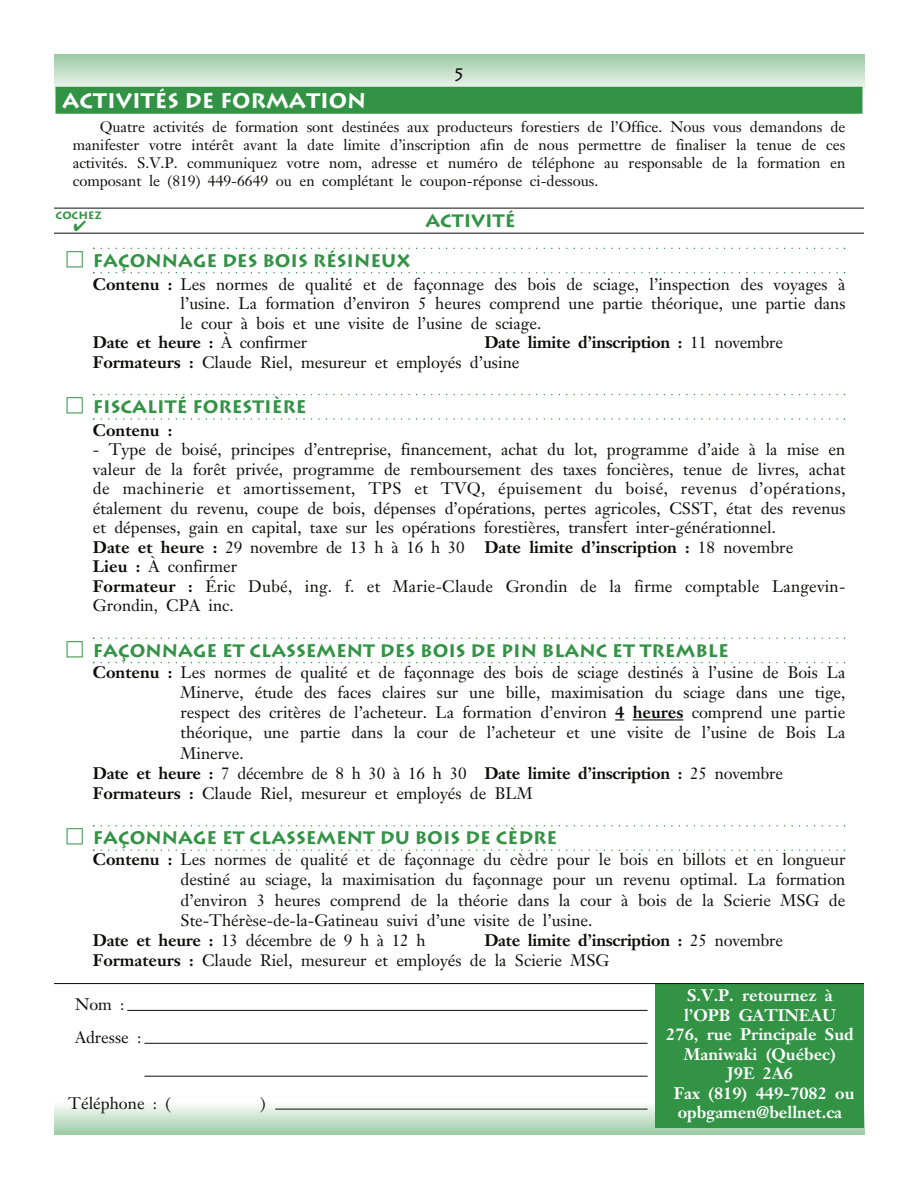
<style>
.page{position:relative;width:918px;height:1188px;background:#fff}
.page>*{position:absolute;margin:0;border:0;box-sizing:border-box;transform-origin:0 0}
.t1{font:700 21px "Lithos";color:#fff}
.t2{font:700 18px "Lithos";color:#329345}
.t3{font:18px "Lithos";color:#0d0e0c}
.t4{font:16.5px/19.5px "Janson Text";color:#0d0e0c}
.t5{font:700 16.5px/19.5px "Janson Text";color:#fff;text-align:center}
.t6{font:700 16.5px "Janson Text";letter-spacing:-.015em;color:#0d0e0c}
.t7{font:15px/18px "Janson Text";color:#0d0e0c;text-align:justify}
.t8{font:700 10.5px "Lithos";color:#329345}
.s1{font-weight:700}
.s2{font-weight:400}
</style>
<div class="page">
<svg style="left:54px;top:1103px;width:810px;height:31px;background:#c5dfc9"></svg>
<svg style="left:54px;top:54px;width:810px;height:40px;background:#bfddc4"></svg>
<div style="left:56px;top:87px;width:807px;height:27px;background:#329345"></div>
<hr style="left:54px;top:233px;width:810px;height:1px;background:#0d0e0c">
<hr style="left:54px;top:208px;width:810px;height:1px;background:#0d0e0c">
<hr style="left:127px;top:1010px;width:521px;height:1px;background:#0d0e0c">
<hr style="left:144px;top:1043px;width:504px;height:1px;background:#0d0e0c">
<hr style="left:144px;top:1076px;width:504px;height:1px;background:#0d0e0c">
<hr style="left:275px;top:1109px;width:373px;height:1px;background:#0d0e0c">
<div style="left:656px;top:984px;width:208px;height:143px;background:#329345"></div>
<hr style="left:54px;top:983px;width:810px;height:1px;background:#0d0e0c">
<svg style="left:93px;top:248px;width:752px;height:1px"></svg>
<svg style="left:93px;top:272px;width:752px;height:1px"></svg>
<svg style="left:93px;top:394px;width:752px;height:1px"></svg>
<svg style="left:93px;top:418px;width:752px;height:2px"></svg>
<svg style="left:93px;top:638px;width:752px;height:1px"></svg>
<svg style="left:93px;top:662px;width:752px;height:1px"></svg>
<hr style="left:633px;top:719px;width:50px;height:1px;background:#0d0e0c">
<svg style="left:93px;top:825px;width:752px;height:2px"></svg>
<svg style="left:93px;top:849px;width:752px;height:2px"></svg>
<p class="t1" style="left:62px;top:88px;width:306px">ACTIVITÉS DE FORMATION</p>
<p class="t3" style="left:455px;top:64px;width:10px">5</p>
<p class="t7" style="left:73px;top:119px;width:774px;text-indent:27px">Quatre activités de formation sont destinées aux producteurs forestiers de l’Office. Nous vous de man dons de manifester votre intérêt avant la date limite d’inscription afin de nous permettre de finaliser la tenue de ces activités. S.V.P. communiquez votre nom, adresse et numéro de téléphone au responsable de la formation en composant le (819) 449-6649 ou en complétant le coupon-réponse ci-dessous.</p>
<p class="t8" style="left:56px;top:210px;width:48px">COCHEZ</p>
<p class="t2" style="left:425px;top:211px;width:92px">ACTIVITÉ</p>
<p class="t2" style="left:66px;top:250px;width:346px"><sup>□</sup> FAÇONNAGE DES BOIS RÉSINEUX</p>
<p class="t4" style="left:93px;top:276px;width:754px"><span class="s1">Contenu :</span> Les normes de qualité et de façonnage des bois de sciage, l’inspection des voyages à</p>
<p class="t4" style="left:181px;top:295px;width:666px">l’usine. La formation d’environ 5 heures comprend une partie théorique, une partie dans</p>
<p class="t4" style="left:181px;top:315px;width:362px">le cour à bois et une visite de l’usine de sciage.</p>
<p class="t6" style="left:93px;top:336px;width:216px">Date et heure : <span class="s2">À confirmer</span></p>
<p class="t4" style="left:93px;top:334px;width:692px;text-indent:391px"><span class="s1">Date limite d’inscription :</span> 11 novembre<br><span class="s1">Formateurs :</span> Claude Riel, mesureur et employés d’usine</p>
<p class="t2" style="left:66px;top:396px;width:242px"><sup>□</sup> FISCALITÉ FORESTIÈRE</p>
<p class="t6" style="left:93px;top:423px;width:81px">Contenu :</p>
<p class="t4" style="left:93px;top:442px;width:754px">- Type de boisé, principes d’entreprise, financement, achat du lot, programme d’aide à la mise en valeur de la forêt privée, programme de remboursement des taxes foncières, tenue de livres, achat de machinerie et amortissement, TPS et TVQ, épuisement du boisé, revenus d’opérations, étalement du revenu, coupe de bois, dépenses d’opérations, pertes agricoles, CSST, état des revenus et dépenses, gain en capital, taxe sur les opérations forestières, transfert inter-générationnel.<br><span class="s1">Date et heure :</span> 29 novembre de 13 h à 16 h 30 <span class="s1">Date limite d’inscription :</span> 18 novembre<br><span class="s1">Lieu :</span> À confirmer<br><span class="s1">Formateur :</span> Éric Dubé, ing. f. et Marie-Claude Grondin de la firme comptable Langevin-Grondin, CPA inc.</p>
<p class="t2" style="left:66px;top:640px;width:664px"><sup>□</sup> FAÇONNAGE ET CLASSEMENT DES BOIS DE PIN BLANC ET TREMBLE</p>
<p class="t4" style="left:93px;top:664px;width:754px"><span class="s1">Contenu :</span> Les normes de qualité et de façonnage des bois de sciage destinés à l’usine de Bois La</p>
<p class="t4" style="left:181px;top:684px;width:666px">Minerve, étude des faces claires sur une bille, maximisation du sciage dans une tige,</p>
<p class="t4" style="left:181px;top:704px;width:666px">respect des critères de l’acheteur. La formation d’environ <span class="s1">4 heures</span> comprend une partie</p>
<p class="t4" style="left:181px;top:725px;width:666px">théorique, une partie dans la cour de l’acheteur et une visite de l’usine de Bois La</p>
<p class="t4" style="left:181px;top:745px;width:65px">Minerve.</p>
<p class="t6" style="left:93px;top:766px;width:692px">Date et heure : <span class="s2">7 décembre de 8 h 30 à 16 h 30</span> Date limite d’inscription : <span class="s2">25 novembre</span></p>
<p class="t4" style="left:93px;top:785px;width:441px"><span class="s1">Formateurs :</span> Claude Riel, mesureur et employés de BLM</p>
<p class="t2" style="left:66px;top:828px;width:493px"><sup>□</sup> FAÇONNAGE ET CLASSEMENT DU BOIS DE CÈDRE</p>
<p class="t4" style="left:93px;top:851px;width:754px"><span class="s1">Contenu :</span> Les normes de qualité et de façonnage du cèdre pour le bois en billots et en longueur</p>
<p class="t4" style="left:181px;top:872px;width:666px">destiné au sciage, la maximisation du façonnage pour un revenu optimal. La formation</p>
<p class="t4" style="left:181px;top:892px;width:666px">d’environ 3 heures comprend de la théorie dans la cour à bois de la Scierie MSG de</p>
<p class="t4" style="left:181px;top:912px;width:413px">Ste-Thérèse-de-la-Gatineau suivi d’une visite de l’usine.</p>
<p class="t4" style="left:93px;top:932px;width:334px"><span class="s1">Date et heure :</span> 13 décembre de 9 h à 12 h</p>
<p class="t4" style="left:93px;top:932px;width:692px;line-height:20.2px;text-indent:392px"><span class="s1">Date limite d’inscription :</span> 25 novembre<br><span class="s1">Formateurs :</span> Claude Riel, mesureur et employés de la Scierie MSG</p>
<p class="t4" style="left:75px;top:989px;width:68px;line-height:33px">Nom :<br>Adresse :</p>
<p class="t4" style="left:68px;top:1095px;width:104px">Téléphone : (</p>
<p class="t4" style="left:261px;top:1095px;width:7px">)</p>
<p class="t5" style="left:666px;top:987px;width:190px">S.V.P. retournez à l’OPB GATINEAU<br>276, rue Principale Sud<br>Maniwaki (Québec)<br>J9E 2A6<br>Fax (819) 449-7082 ou opbgamen@bellnet.ca</p>
</div>
